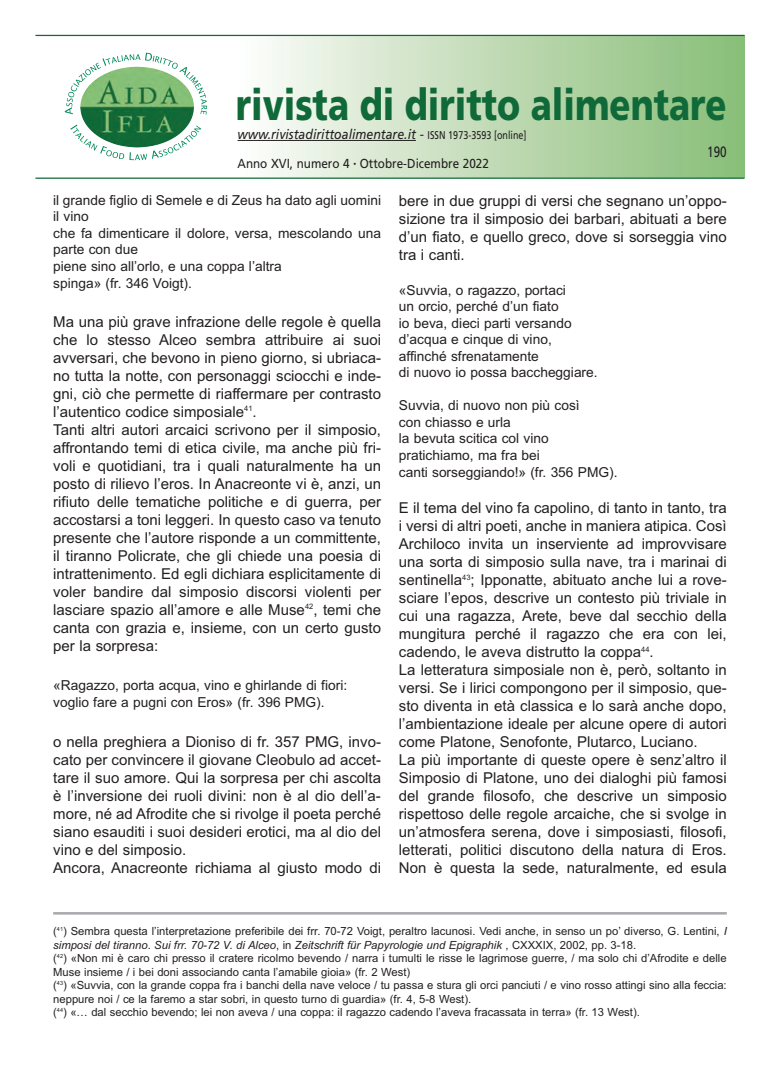
<style>
.page{position:relative;width:780px;height:1088px;background:#fff}
.page>*{position:absolute;margin:0;border:0;box-sizing:border-box;transform-origin:0 0}
.t1{font:900 43.75px "Frutiger";color:#106938;scale:.79 1}
.t2{font:15px/18px "Arial";color:#231f20}
.t3{font:15px "Frutiger";color:#231f20;scale:.78 1}
.t4{font:13.75px/16.6px "Arial";color:#231f20}
.t5{font:italic 13.75px "Frutiger";color:#231f20;scale:.9 1}
.t6{font:13px "Frutiger";color:#231f20;scale:.9 1}
.t7{font:11.25px/13.5px "Arial";color:#231f20}
.s1{font-style:normal;font-size:11.25px}
.s2{font-style:italic}
</style>
<div class="page">
<div style="left:237px;top:35px;width:507px;height:142px;background:linear-gradient(to right,#fdfcfa,#87bc76)"></div>
<hr style="left:35px;top:35px;width:709px;height:1px;background:#106938">
<hr style="left:35px;top:178px;width:709px;height:1px;background:#106938">
<hr style="left:237px;top:140px;width:179px;height:1px;background:#231f20">
<hr style="left:53px;top:912px;width:673px;height:2px;background:#a8a9ad">
<svg style="left:70px;top:125px;width:131px;height:35px"></svg>
<svg style="left:65px;top:53px;width:142px;height:62px"></svg>
<h1 class="t1" style="left:236px;top:87px;width:623px">rivista di diritto alimentare</h1>
<p class="t5" style="left:237px;top:129px;width:323px">www.rivistadirittoalimentare.it - <span class="s1">ISSN 1973-3593 [online]</span></p>
<p class="t6" style="left:237px;top:158px;width:281px">Anno XVI, numero 4 <sup>•</sup> Ottobre-Dicembre 2022</p>
<p class="t3" style="left:707px;top:145px;width:27px">190</p>
<p class="t4" style="left:53px;top:192px;width:329px">il grande figlio di Semele e di Zeus ha dato agli uomini il vino<br>che fa dimenticare il dolore, versa, mescolando una parte con due<br>piene sino all’orlo, e una coppa l’altra<br>spinga» (fr. 346 voigt).</p>
<p class="t2" style="left:53px;top:313px;width:329px">ma una più grave infrazione delle regole è quella che lo stesso Alceo sembra attribuire ai suoi avversari, che bevono in pieno giorno, si ubriaca&shy;no tutta la notte, con personaggi sciocchi e inde&shy;gni, ciò che permette di riaffermare per contrasto l’autentico codice simposiale<sup>41</sup>.<br>tanti altri autori arcaici scrivono per il simposio, affrontando temi di etica civile, ma anche più fri&shy;voli e quotidiani, tra i quali naturalmente ha un posto di rilievo l’eros. In Anacreonte vi è, anzi, un rifiuto delle tematiche politiche e di guerra, per accostarsi a toni leggeri. In questo caso va tenuto presente che l’autore risponde a un committente, il tiranno Policrate, che gli chiede una poesia di intrattenimento. Ed egli dichiara esplicitamente di voler bandire dal simposio discorsi violenti per lasciare spazio all’amore e alle muse<sup>42</sup>, temi che canta con grazia e, insieme, con un certo gusto per la sorpresa:</p>
<p class="t4" style="left:53px;top:676px;width:295px;line-height:17.4px">«Ragazzo, porta acqua, vino e ghirlande di fiori: voglio fare a pugni con Eros» (fr. 396 PmG).</p>
<p class="t2" style="left:53px;top:733px;width:329px">o nella preghiera a Dioniso di fr. 357 PmG, invo&shy;cato per convincere il giovane Cleobulo ad accet&shy;tare il suo amore. qui la sorpresa per chi ascolta è l’inversione dei ruoli divini: non è al dio dell’a&shy;more, né ad Afrodite che si rivolge il poeta perché siano esauditi i suoi desideri erotici, ma al dio del vino e del simposio.<br>Ancora, Anacreonte richiama al giusto modo di</p>
<p class="t2" style="left:399px;top:192px;width:329px;text-align:justify">bere in due gruppi di versi che segnano un’oppo&shy;sizione tra il simposio dei barbari, abituati a bere d’un fiato, e quello greco, dove si sorseggia vino tra i canti.</p>
<p class="t4" style="left:399px;top:282px;width:200px">«Suvvia, o ragazzo, portaci<br>un orcio, perché d’un fiato<br>io beva, dieci parti versando d’acqua e cinque di vino, affinché sfrenatamente<br>di nuovo io possa baccheggiare.</p>
<p class="t4" style="left:399px;top:397px;width:220px">Suvvia, di nuovo non più così<br>con chiasso e urla<br>la bevuta scitica col vino pratichiamo, ma fra bei<br>canti sorseggiando!» (fr. 356 PmG).</p>
<p class="t2" style="left:399px;top:499px;width:329px">E il tema del vino fa capolino, di tanto in tanto, tra i versi di altri poeti, anche in maniera atipica. Così Archiloco invita un inserviente ad improvvisare una sorta di simposio sulla nave, tra i marinai di sentinella<sup>43</sup>; Ipponatte, abituato anche lui a rove&shy;sciare l’epos, descrive un contesto più triviale in cui una ragazza, Arete, beve dal secchio della mungitura perché il ragazzo che era con lei, cadendo, le aveva distrutto la coppa<sup>44</sup>.<br>La letteratura simposiale non è, però, soltanto in versi. Se i lirici compongono per il simposio, que&shy;sto diventa in età classica e lo sarà anche dopo, l’ambientazione ideale per alcune opere di autori come Platone, Senofonte, Plutarco, Luciano.<br>La più importante di queste opere è senz’altro il Simposio di Platone, uno dei dialoghi più famosi del grande filosofo, che descrive un simposio rispettoso delle regole arcaiche, che si svolge in un’atmosfera serena, dove i simposiasti, filosofi, letterati, politici discutono della natura di Eros.<br>Non è questa la sede, naturalmente, ed esula</p>
<p class="t7" style="left:53px;top:925px;width:675px">(<sup>41</sup>) Sembra questa l’interpretazione preferibile dei frr. 70-72 voigt, peraltro lacunosi. vedi anche, in senso un po’ diverso, G. Lentini, <span class="s2">I simposi del tiranno</span>. <span class="s2">Sui frr. 70-72 V. di Alceo</span>, in <span class="s2">Zeitschrift für Papyrologie und Epigraphik</span> , CXXXIX, 2002, pp. 3-18.<br>(<sup>42</sup>) «Non mi è caro chi presso il cratere ricolmo bevendo / narra i tumulti le risse le lagrimose guerre, / ma solo chi d’Afrodite e delle muse insieme / i bei doni associando canta l’amabile gioia» (fr. 2 West)<br>(<sup>43</sup>) «Suvvia, con la grande coppa fra i banchi della nave veloce / tu passa e stura gli orci panciuti / e vino rosso attingi sino alla feccia: neppure noi / ce la faremo a star sobri, in questo turno di guardia» (fr. 4, 5-8 West).<br>(<sup>44</sup>) «… dal secchio bevendo; lei non aveva / una coppa: il ragazzo cadendo l’aveva fracassata in terra» (fr. 13 West).</p>
</div>
